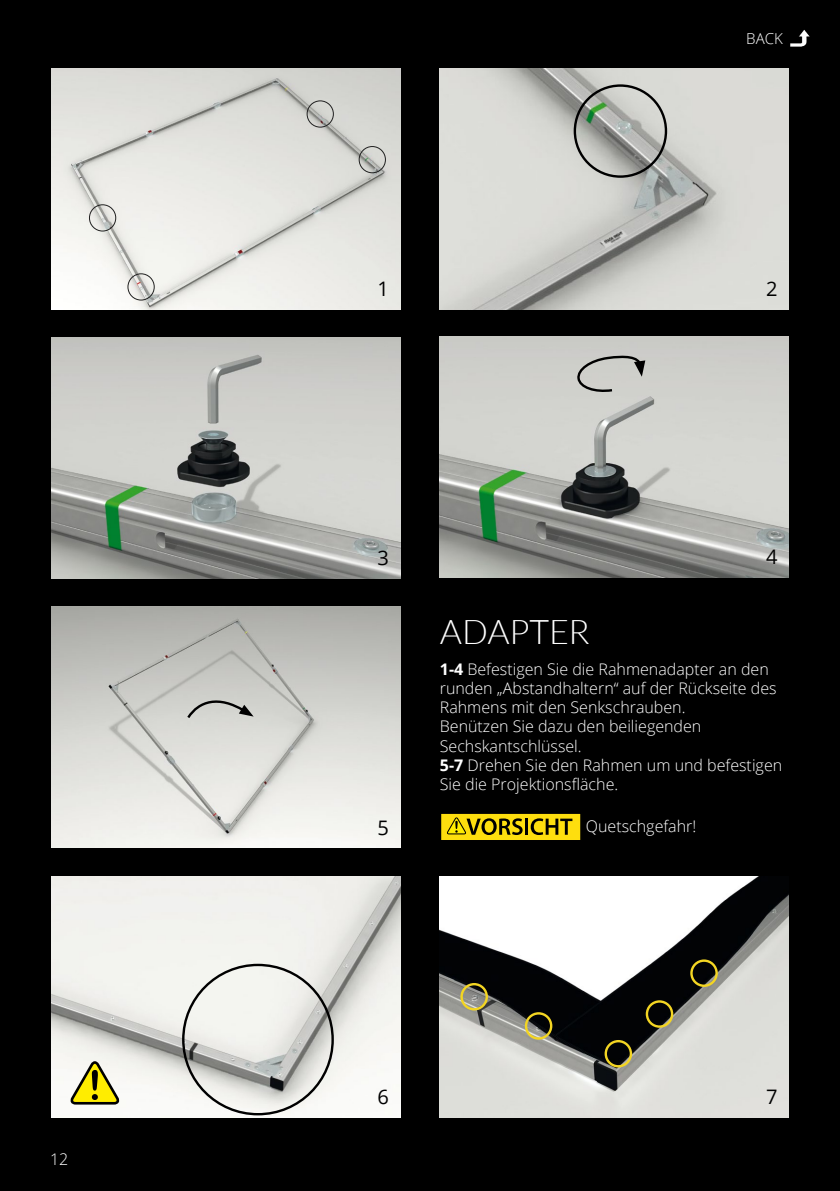
<style>
.page{position:relative;width:840px;height:1191px;background:#fff}
.page>*{position:absolute;margin:0;border:0;box-sizing:border-box;transform-origin:0 0}
.t1{font:300 34px "Lato";color:#fff}
.t2{font:20px "Open Sans";color:#000}
.t3{font:300 16px/19.2px "Open Sans";color:#fff}
.t4{font:300 15px "Open Sans";color:#fff}
.s1{font-weight:700}
</style>
<div class="page">
<div style="left:0;top:0;width:839px;height:1191px;background:#000"></div>
<img style="left:51px;top:68px;width:349px;height:241px">
<div style="left:306px;top:100px;width:28px;height:28px;border:1px solid #202020;border-radius:50%"></div>
<div style="left:89px;top:204px;width:27px;height:27px;border:1px solid #202020;border-radius:50%"></div>
<div style="left:127px;top:273px;width:28px;height:27px;border:1px solid #202020;border-radius:50%"></div>
<div style="left:358px;top:146px;width:28px;height:27px;border:1px solid #202020;border-radius:50%"></div>
<img style="left:439px;top:68px;width:349px;height:241px">
<div style="left:573px;top:84px;width:93px;height:94px;border:2px solid #000;border-radius:50%"></div>
<img style="left:51px;top:337px;width:349px;height:241px">
<img style="left:439px;top:336px;width:349px;height:241px">
<svg style="left:577px;top:356px;width:68px;height:36px;background:#b1b1ad"></svg>
<img style="left:51px;top:607px;width:349px;height:241px">
<svg style="left:185px;top:695px;width:68px;height:26px;background:#b8b9b5"></svg>
<img style="left:439px;top:876px;width:349px;height:241px">
<div style="left:604px;top:1040px;width:27px;height:27px;border:2px solid #f3d523;border-radius:50%"></div>
<div style="left:524px;top:1012px;width:28px;height:27px;border:2px solid #f3d523;border-radius:50%"></div>
<div style="left:460px;top:983px;width:27px;height:27px;border:2px solid #f3d523;border-radius:50%"></div>
<div style="left:645px;top:1000px;width:28px;height:27px;border:2px solid #f3d523;border-radius:50%"></div>
<div style="left:690px;top:959px;width:27px;height:28px;border:2px solid #f3d523;border-radius:50%"></div>
<img style="left:51px;top:876px;width:349px;height:241px">
<svg style="left:70px;top:1061px;width:49px;height:43px"></svg>
<img style="left:787px;top:28px;width:24px;height:20px">
<svg style="left:439px;top:812px;width:142px;height:29px;background:#ae9809"></svg>
<p class="t3" style="left:50px;top:1149px;width:20px">12</p>
<p class="t4" style="left:745px;top:28px;width:38px">BACK</p>
<p class="t2" style="left:377px;top:275px;width:13px">1</p>
<p class="t2" style="left:765px;top:275px;width:13px">2</p>
<p class="t2" style="left:377px;top:544px;width:13px">3</p>
<p class="t2" style="left:765px;top:543px;width:13px">4</p>
<p class="t2" style="left:377px;top:814px;width:13px">5</p>
<h1 class="t1" style="left:439px;top:608px;width:151px">ADAPTER</h1>
<p class="t3" style="left:439px;top:659px;width:344px"><span class="s1">1-4</span> Befestigen Sie die Rahmenadapter an den runden „Abstandhaltern“ auf der Rückseite des Rahmens mit den Senkschrauben.<br>Benützen Sie dazu den beiliegenden Sechskantschlüssel.<br><span class="s1">5-7</span> Drehen Sie den Rahmen um und befestigen Sie die Projektionsfläche.</p>
<p class="t3" style="left:585px;top:816px;width:112px">Quetschgefahr!</p>
<p class="t2" style="left:377px;top:1083px;width:13px">6</p>
<p class="t2" style="left:765px;top:1083px;width:13px">7</p>
</div>
